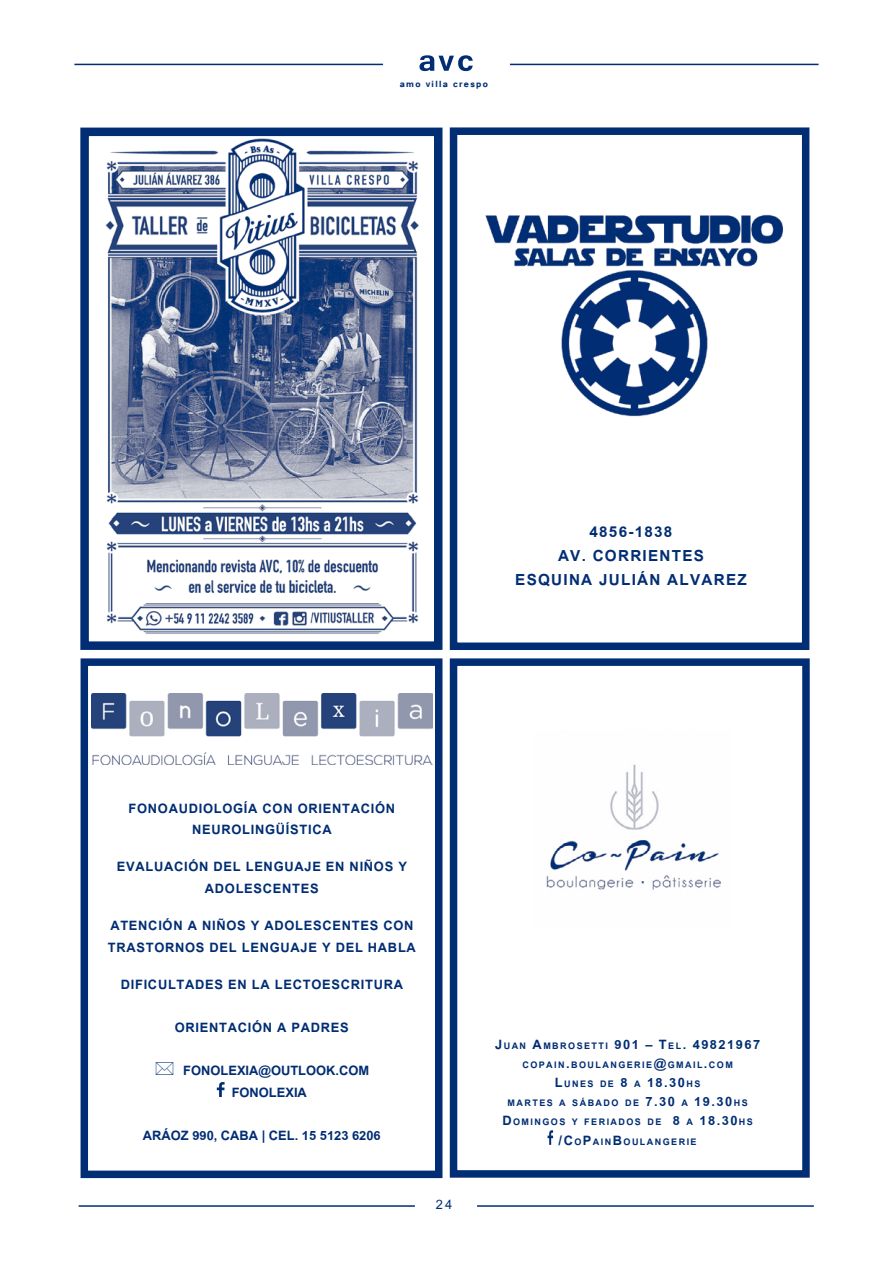
<style>
.page{position:relative;width:893px;height:1263px;background:#fff}
.page>*{position:absolute;margin:0;border:0;box-sizing:border-box;transform-origin:0 0}
.t1{font:700 21.3px/23.9px "Utsaah";letter-spacing:.06em;color:#002d73;text-align:center}
.t2{font:700 18px/21.6px "Utsaah";letter-spacing:.04em;color:#002d73;text-align:center}
.t3{font:700 18px/21.6px "Utsaah";color:#002d73}
.t4{font:700 18px "Utsaah";letter-spacing:.08em;color:#002d73}
.t5{font:18px "Utsaah";color:#002d73}
.t6{font:700 12.6px/19.2px "Utsaah";letter-spacing:.115em;color:#002d73;text-align:center}
.t7{font:700 11.1px "Tunga";letter-spacing:.12em;color:#002d73}
.s1{font-family:"Tunga";font-weight:700;font-size:11.1px;color:#fff}
.s2{font-size:12.6px}
.s3{font-size:18px}
</style>
<div class="page">
<hr style="left:74px;top:64px;width:309px;height:1px;background:#002d73">
<hr style="left:510px;top:64px;width:309px;height:1px;background:#002d73">
<svg style="left:419px;top:55px;width:54px;height:16px"></svg>
<hr style="left:79px;top:1205px;width:336px;height:2px;background:#002d73">
<hr style="left:477px;top:1205px;width:337px;height:2px;background:#002d73">
<div style="left:81px;top:658px;width:361px;height:520px;border:8px solid #002d73"></div>
<img style="left:91px;top:693px;width:341px;height:71px">
<svg style="left:217px;top:1082px;width:8px;height:15px"></svg>
<img style="left:105px;top:138px;width:314px;height:496px">
<div style="left:80px;top:128px;width:362px;height:522px;border:9px solid #002d73"></div>
<div style="left:450px;top:127px;width:359px;height:523px;border:8px solid #002d73"></div>
<img style="left:485px;top:214px;width:298px;height:203px">
<img style="left:546px;top:764px;width:175px;height:375px">
<div style="left:450px;top:658px;width:360px;height:520px;border:8px solid #002d73"></div>
<svg style="left:548px;top:1130px;width:5px;height:15px"></svg>
<p class="t7" style="left:400px;top:77px;width:90px">amo villa crespo</p>
<p class="t1" style="left:515px;top:521px;width:233px">4856-1838<br>AV. CORRIENTES<br>ESQUINA JULIÁN ALVAREZ</p>
<p class="t2" style="left:129px;top:798px;width:268px">FONOAUDIOLOGÍA CON ORIENTACIÓN<br>NEUROLINGÜÍSTICA</p>
<p class="t2" style="left:117px;top:857px;width:292px">EVALUACIÓN DEL LENGUAJE EN NIÑOS Y<br>ADOLESCENTES</p>
<p class="t2" style="left:108px;top:916px;width:310px;text-align:left">ATENCIÓN A NIÑOS Y ADOLESCENTES CON<br>TRASTORNOS DEL LENGUAJE Y DEL HABLA</p>
<p class="t2" style="left:121px;top:975px;width:284px">DIFICULTADES EN LA LECTOESCRITURA</p>
<p class="t2" style="left:175px;top:1018px;width:176px">ORIENTACIÓN A PADRES</p>
<p class="t3" style="left:232px;top:1061px;width:139px;text-indent:-48px">FONOLEXIA@OUTLOOK.COM<br>FONOLEXIA</p>
<p class="t3" style="left:143px;top:1126px;width:239px">ARÁOZ 990, CABA | CEL. 15 5123 6206</p>
<p class="t5" style="left:436px;top:1195px;width:18px">2 4<span class="s1">x</span></p>
<p class="t4" style="left:495px;top:1035px;width:267px">J<span class="s2">uan</span> A<span class="s2">mbrosett i</span> 901 – T<span class="s2">el</span>. 49821967</p>
<p class="t6" style="left:502px;top:1056px;width:252px">copain<span class="s3">.</span>boulangerie<span class="s3">@</span>gmail<span class="s3">.</span>com<br><span class="s3">L</span>unes de <span class="s3">8</span> a <span class="s3">18.30</span>hs<br>martes a sábado de <span class="s3">7.30</span> a <span class="s3">19.30</span>hs<br><span class="s3">D</span>omingos y feriados de <span class="s3">8</span> a <span class="s3">18.30</span>hs <span class="s3">/C</span>o<span class="s3">P</span>ain<span class="s3">B</span>oulangerie</p>
</div>
